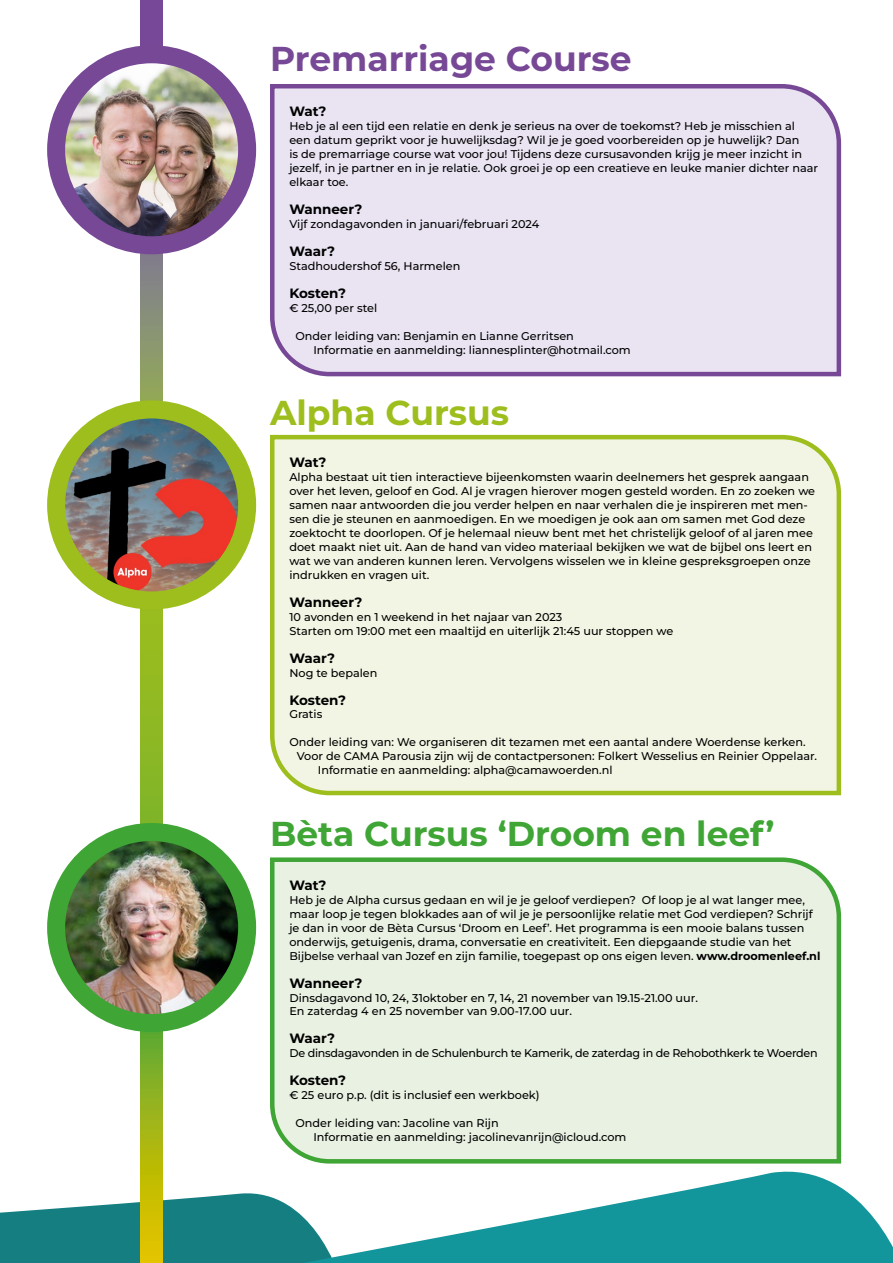
<style>
.page{position:relative;width:893px;height:1263px;background:#fff}
.page>*{position:absolute;margin:0;border:0;box-sizing:border-box;transform-origin:0 0}
.t1{font:700 34.5px "Montserrat";color:#3fa535}
.t2{font:700 34.5px "Montserrat";color:#774896}
.t3{font:700 34.5px "Montserrat";color:#9dbe1d}
.t4{font:700 13.5px "Montserrat";color:#000}
.t5{font:500 11.25px/14px "Montserrat";color:#000}
.t6{font:500 11.25px "Montserrat";letter-spacing:-.02em;color:#000}
.s1{font-weight:700}
</style>
<div class="page">
<svg style="left:0;top:1188px;width:235px;height:75px"></svg>
<svg style="left:235px;top:1171px;width:658px;height:92px;fill:#14969b"></svg>
<svg style="left:140px;top:0;width:22px;height:1263px"></svg>
<div style="left:270px;top:84px;width:572px;height:293px;background:#e9e3f2"></div>
<div style="left:270px;top:857px;width:572px;height:307px;background:#e9f1e2"></div>
<img style="left:56px;top:832px;width:191px;height:191px;border-radius:95px">
<div style="left:47px;top:823px;width:209px;height:209px;border:18px solid #3fa535;border-radius:50%"></div>
<img style="left:56px;top:54px;width:191px;height:191px;border-radius:95px">
<div style="left:47px;top:45px;width:209px;height:209px;border:18px solid #774896;border-radius:50%"></div>
<img style="left:56px;top:410px;width:191px;height:183px">
<div style="left:47px;top:400px;width:209px;height:209px;border:18px solid #9dbe1d;border-radius:50%"></div>
<div style="left:270px;top:434px;width:572px;height:362px;background:#f2f5e3"></div>
<h1 class="t2" style="left:270px;top:33px;width:363px">Premarriage Course</h1>
<p class="t4" style="left:289px;top:102px;width:38px">Wat?</p>
<p class="t5" style="left:289px;top:119px;width:530px">Heb je al een tijd een relatie en denk je serieus na over de toekomst? Heb je misschien al een datum geprikt voor je huwelijksdag? Wil je je goed voorbereiden op je huwelijk? Dan<br>is de premarriage course wat voor jou! Tijdens deze cursusavonden krijg je meer inzicht in jezelf, in je partner en in je relatie. Ook groei je op een creatieve en leuke manier dichter naar elkaar toe.</p>
<p class="t4" style="left:289px;top:200px;width:75px">Wanneer?</p>
<p class="t5" style="left:289px;top:217px;width:251px">Vijf zondagavonden in januari/februari 2024</p>
<p class="t4" style="left:289px;top:241px;width:47px">Waar?</p>
<p class="t5" style="left:289px;top:259px;width:173px">Stadhoudershof 56, Harmelen</p>
<p class="t4" style="left:289px;top:283px;width:58px">Kosten?</p>
<p class="t5" style="left:289px;top:300px;width:89px">€ 25,00 per stel</p>
<p class="t5" style="left:313px;top:328px;width:319px;text-indent:-18px">Onder leiding van: Benjamin en Lianne Gerritsen<br>Informatie en aanmelding: liannesplinter@hotmail.com</p>
<h1 class="t3" style="left:270px;top:387px;width:241px">Alpha Cursus</h1>
<p class="t4" style="left:289px;top:453px;width:38px">Wat?</p>
<p class="t5" style="left:289px;top:470px;width:527px">Alpha bestaat uit tien interactieve bijeenkomsten waarin deelnemers het gesprek aangaan over het leven, geloof en God. Al je vragen hierover mogen gesteld worden. En zo zoeken we samen naar antwoorden die jou verder helpen en naar verhalen die je inspireren met men&shy;sen die je steunen en aanmoedigen. En we moedigen je ook aan om samen met God deze zoektocht te doorlopen. Of je helemaal nieuw bent met het christelijk geloof of al jaren mee doet maakt niet uit. Aan de hand van video materiaal bekijken we wat de bijbel ons leert en wat we van anderen kunnen leren. Vervolgens wisselen we in kleine gespreksgroepen onze indrukken en vragen uit.</p>
<p class="t4" style="left:289px;top:592px;width:75px">Wanneer?</p>
<p class="t5" style="left:289px;top:609px;width:385px">10 avonden en 1 weekend in het najaar van 2023<br>Starten om 19:00 met een maaltijd en uiterlijk 21:45 uur stoppen we</p>
<p class="t4" style="left:289px;top:648px;width:47px">Waar?</p>
<p class="t5" style="left:289px;top:665px;width:90px">Nog te bepalen</p>
<p class="t4" style="left:289px;top:690px;width:58px">Kosten?</p>
<p class="t5" style="left:289px;top:707px;width:34px">Gratis</p>
<p class="t5" style="left:289px;top:735px;width:518px">Onder leiding van: We organiseren dit tezamen met een aantal andere Woerdense kerken.</p>
<p class="t5" style="left:297px;top:749px;width:522px">Voor de CAMA Parousia zijn wij de contactpersonen: Folkert Wesselius en Reinier Oppelaar.</p>
<p class="t5" style="left:318px;top:763px;width:296px">Informatie en aanmelding: alpha@camawoerden.nl</p>
<h1 class="t1" style="left:270px;top:809px;width:506px">Bèta Cursus ‘Droom en leef’</h1>
<p class="t4" style="left:289px;top:875px;width:38px">Wat?</p>
<p class="t5" style="left:289px;top:892px;width:532px">Heb je de Alpha cursus gedaan en wil je je geloof verdiepen? Of loop je al wat langer mee, maar loop je tegen blokkades aan of wil je je persoonlijke relatie met God verdiepen? Schrijf je dan in voor de Bèta Cursus ‘Droom en Leef’. Het programma is een mooie balans tussen onderwijs, getuigenis, drama, conversatie en creativiteit. Een diepgaande studie van het Bijbelse verhaal van Jozef en zijn familie, toegepast op ons eigen leven. <span class="s1">www.droomenleef.nl</span></p>
<p class="t4" style="left:289px;top:973px;width:75px">Wanneer?</p>
<p class="t5" style="left:289px;top:990px;width:410px">Dinsdagavond 10, 24, 31oktober en 7, 14, 21 november van 19.15-21.00 uur.<br>En zaterdag 4 en 25 november van 9.00-17.00 uur.</p>
<p class="t4" style="left:289px;top:1029px;width:47px">Waar?</p>
<p class="t6" style="left:289px;top:1046px;width:530px">De dinsdagavonden in de Schulenburch te Kamerik, de zaterdag in de Rehobothkerk te Woerden</p>
<p class="t4" style="left:289px;top:1071px;width:58px">Kosten?</p>
<p class="t5" style="left:289px;top:1088px;width:252px">€ 25 euro p.p. (dit is inclusief een werkboek)</p>
<p class="t5" style="left:313px;top:1116px;width:315px;text-indent:-18px">Onder leiding van: Jacoline van Rijn<br>Informatie en aanmelding: jacolinevanrijn@icloud.com</p>
</div>
